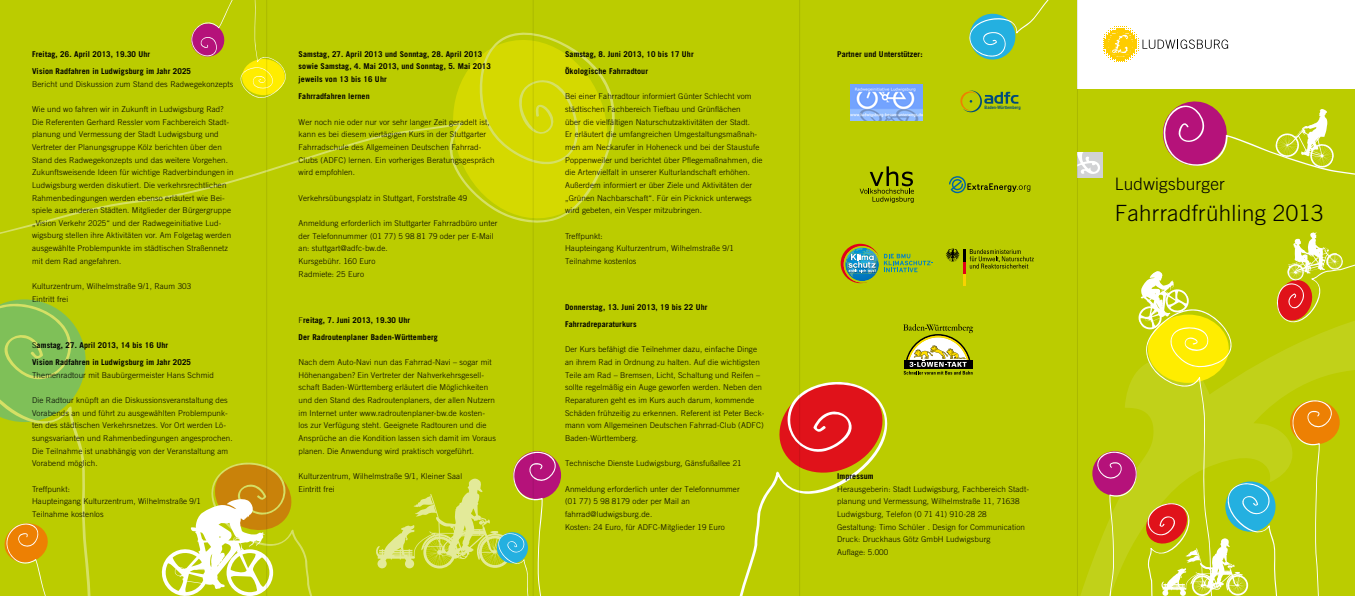
<style>
.page{position:relative;width:1355px;height:596px;background:#fff}
.page>*{position:absolute;margin:0;border:0;box-sizing:border-box;transform-origin:0 0}
.t1{font:300 22.3px "Ludwigsburg Trade Gothic";color:#000}
.t2{font:300 17.2px "Ludwigsburg Trade Gothic";color:#000}
.t3{font:300 8px/12.6px "Ludwigsburg Trade Gothic";color:#000}
.t4{font:700 8px/17.3px "Ludwigsburg Trade Gothic";color:#000}
.t5{font:700 4.6px "Arial Narrow";color:#004b7c}
.s1{font-weight:300}
</style>
<div class="page">
<div style="left:0;top:0;width:1355px;height:595px;background:#bc0"></div>
<svg style="left:1081px;top:481px;width:16px;height:114px"></svg>
<svg style="left:0;top:32px;width:615px;height:202px"></svg>
<svg style="left:946px;top:248px;width:88px;height:37px"></svg>
<svg style="left:162px;top:462px;width:150px;height:133px"></svg>
<div style="left:1077px;top:0;width:278px;height:88px;background:#fff"></div>
<svg style="left:1103px;top:26px;width:125px;height:36px"></svg>
<div style="left:1077px;top:152px;width:25px;height:25px;background:#d1d2d4"></div>
<svg style="left:1078px;top:152px;width:22px;height:22px"></svg>
<img style="left:851px;top:84px;width:72px;height:37px">
<svg style="left:860px;top:166px;width:54px;height:37px"></svg>
<svg style="left:903px;top:324px;width:70px;height:50px"></svg>
<svg style="left:960px;top:90px;width:58px;height:22px"></svg>
<svg style="left:949px;top:176px;width:81px;height:17px"></svg>
<svg style="left:1092px;top:451px;width:45px;height:44px"></svg>
<svg style="left:189px;top:0;width:97px;height:99px"></svg>
<svg style="left:740px;top:381px;width:148px;height:214px"></svg>
<svg style="left:1162px;top:101px;width:193px;height:74px"></svg>
<svg style="left:1097px;top:232px;width:258px;height:363px"></svg>
<div style="left:513px;top:451px;width:48px;height:48px;background:#b5127a;border-radius:50%"></div>
<svg style="left:376px;top:451px;width:180px;height:144px"></svg>
<svg style="left:969px;top:0;width:80px;height:60px"></svg>
<svg style="left:0;top:299px;width:91px;height:296px"></svg>
<svg style="left:841px;top:243px;width:92px;height:40px"></svg>
<hr style="left:266px;top:0;width:1px;height:595px;background:#000">
<hr style="left:533px;top:0;width:1px;height:595px;background:#000">
<hr style="left:799px;top:0;width:1px;height:595px;background:#000">
<hr style="left:1077px;top:0;width:1px;height:595px;background:#000">
<p class="t4" style="left:32px;top:45px;width:120px">Freitag, 26. April 2013, 19.30 Uhr</p>
<p class="t4" style="left:837px;top:45px;width:87px">Partner und Unterstützer:</p>
<p class="t4" style="left:32px;top:62px;width:161px">Vision Radfahren in Ludwigsburg im Jahr 2025</p>
<p class="t3" style="left:32px;top:77px;width:203px">Bericht und Diskussion zum Stand des Radwegekonzepts</p>
<p class="t3" style="left:32px;top:103px;width:203px">Wie und wo fahren wir in Zukunft in Ludwigsburg Rad?<br>Die Referenten Gerhard Ressler vom Fachbereich Stadt&shy;planung und Vermessung der Stadt Ludwigsburg und Vertreter der Planungsgruppe Kölz berichten über den Stand des Radwegekonzepts und das weitere Vorgehen.<br>Zukunftsweisende Ideen für wichtige Radverbindungen in Ludwigsburg werden diskutiert. Die verkehrsrechtlichen Rahmenbedingungen werden ebenso erläutert wie Bei&shy;spiele aus anderen Städten. Mitglieder der Bürgergruppe „Vision Verkehr 2025“ und der Radwegeinitiative Lud&shy;wigsburg stellen ihre Aktivitäten vor. Am Folgetag werden ausgewählte Problempunkte im städtischen Straßennetz mit dem Rad angefahren.</p>
<p class="t3" style="left:32px;top:280px;width:161px">Kulturzentrum, Wilhelmstraße 9/1, Raum 303<br>Eintritt frei</p>
<p class="t4" style="left:32px;top:336px;width:161px"><span class="s1">S</span>amstag, 27. April 2013, 14 bis 16 Uhr<br>Vision Radfahren in Ludwigsburg im Jahr 2025</p>
<p class="t3" style="left:32px;top:368px;width:183px">Themenradtour mit Baubürgermeister Hans Schmid</p>
<p class="t3" style="left:32px;top:393px;width:202px">Die Radtour knüpft an die Diskussionsveranstaltung des Vorabends an und führt zu ausgewählten Problempunk&shy;ten des städtischen Verkehrsnetzes. Vor Ort werden Lö&shy;sungsvarianten und Rahmenbedingungen angesprochen.<br>Die Teilnahme ist unabhängig von der Veranstaltung am Vorabend möglich.</p>
<p class="t3" style="left:32px;top:482px;width:170px">Treffpunkt:<br>Haupteingang Kulturzentrum, Wilhelmstraße 9/1<br>Teilnahme kostenlos</p>
<p class="t4" style="left:565px;top:45px;width:130px">Samstag, 8. Juni 2013, 10 bis 17 Uhr<br>Ökologische Fahrradtour</p>
<p class="t3" style="left:565px;top:90px;width:199px">Bei einer Fahrradtour informiert Günter Schlecht vom städtischen Fachbereich Tiefbau und Grünflächen<br>über die vielfältigen Naturschutzaktivitäten der Stadt.<br>Er erläutert die umfangreichen Umgestaltungsmaßnah&shy;men am Neckarufer in Hoheneck und bei der Staustufe Poppenweiler und berichtet über Pflegemaßnahmen, die die Artenvielfalt in unserer Kulturlandschaft erhöhen.<br>Außerdem informiert er über Ziele und Aktivitäten der „Grünen Nachbarschaft“. Für ein Picknick unterwegs wird gebeten, ein Vesper mitzubringen.</p>
<p class="t3" style="left:565px;top:229px;width:170px">Treffpunkt:<br>Haupteingang Kulturzentrum, Wilhelmstraße 9/1<br>Teilnahme kostenlos</p>
<p class="t4" style="left:565px;top:298px;width:144px">Donnerstag, 13. Juni 2013, 19 bis 22 Uhr<br>Fahrradreparaturkurs</p>
<p class="t3" style="left:565px;top:343px;width:201px">Der Kurs befähigt die Teilnehmer dazu, einfache Dinge an ihrem Rad in Ordnung zu halten. Auf die wichtigsten Teile am Rad – Bremsen, Licht, Schaltung und Reifen – sollte regelmäßig ein Auge geworfen werden. Neben den Reparaturen geht es im Kurs auch darum, kommende Schäden frühzeitig zu erkennen. Referent ist Peter Beck&shy;mann vom Allgemeinen Deutschen Fahrrad-Club (ADFC)<br>Baden-Württemberg.</p>
<p class="t3" style="left:565px;top:457px;width:178px">Technische Dienste Ludwigsburg, Gänsfußallee 21</p>
<p class="t3" style="left:565px;top:482px;width:176px">Anmeldung erforderlich unter der Telefonnummer (01 77) 5 98 8179 oder per Mail an fahrrad@ludwigsburg.de.<br>Kosten: 24 Euro, für ADFC-Mitglieder 19 Euro</p>
<p class="t4" style="left:299px;top:47px;width:194px;line-height:12.6px">Samstag, 27. April 2013 und Sonntag, 28. April 2013 sowie Samstag, 4. Mai 2013, und Sonntag, 5. Mai 2013 jeweils von 13 bis 16 Uhr</p>
<p class="t4" style="left:299px;top:88px;width:73px">Fahrradfahren lernen</p>
<p class="t3" style="left:299px;top:115px;width:198px">Wer noch nie oder nur vor sehr langer Zeit geradelt ist, kann es bei diesem viertägigen Kurs in der Stuttgarter Fahrradschule des Allgemeinen Deutschen Fahrrad-Clubs (ADFC) lernen. Ein vorheriges Beratungsgespräch wird empfohlen.</p>
<p class="t3" style="left:299px;top:191px;width:170px">Verkehrsübungsplatz in Stuttgart, Forststraße 49</p>
<p class="t3" style="left:299px;top:216px;width:201px">Anmeldung erforderlich im Stuttgarter Fahrradbüro unter der Telefonnummer (01 77) 5 98 81 79 oder per E-Mail an: stuttgart@adfc-bw.de.<br>Kursgebühr. 160 Euro<br>Radmiete: 25 Euro</p>
<p class="t4" style="left:299px;top:311px;width:141px"><span class="s1">F</span>reitag, 7. Juni 2013, 19.30 Uhr<br>Der Radroutenplaner Baden-Württemberg</p>
<p class="t3" style="left:299px;top:355px;width:199px">Nach dem Auto-Navi nun das Fahrrad-Navi – sogar mit Höhenangaben? Ein Vertreter der Nahverkehrsgesell&shy;schaft Baden-Württemberg erläutert die Möglichkeiten und den Stand des Radroutenplaners, der allen Nutzern im Internet unter www.radroutenplaner-bw.de kosten&shy;los zur Verfügung steht. Geeignete Radtouren und die Ansprüche an die Kondition lassen sich damit im Voraus planen. Die Anwendung wird praktisch vorgeführt.</p>
<p class="t3" style="left:299px;top:469px;width:165px">Kulturzentrum, Wilhelmstraße 9/1, Kleiner Saal<br>Eintritt frei</p>
<p class="t5" style="left:985px;top:104px;width:38px">Baden-Württemberg</p>
<p class="t4" style="left:837px;top:467px;width:38px">Impressum</p>
<p class="t3" style="left:837px;top:482px;width:194px">Herausgeberin: Stadt Ludwigsburg, Fachbereich Stadt&shy;planung und Vermessung, Wilhelmstraße 11, 71638<br>Ludwigsburg, Telefon (0 71 41) 910-28 28<br>Gestaltung: Timo Schüler . Design for Communication Druck: Druckhaus Götz GmbH Ludwigsburg<br>Auflage: 5.000</p>
<h2 class="t2" style="left:1115px;top:173px;width:112px">Ludwigsburger</h2>
<h1 class="t1" style="left:1115px;top:199px;width:210px">Fahrradfrühling 2013</h1>
</div>
